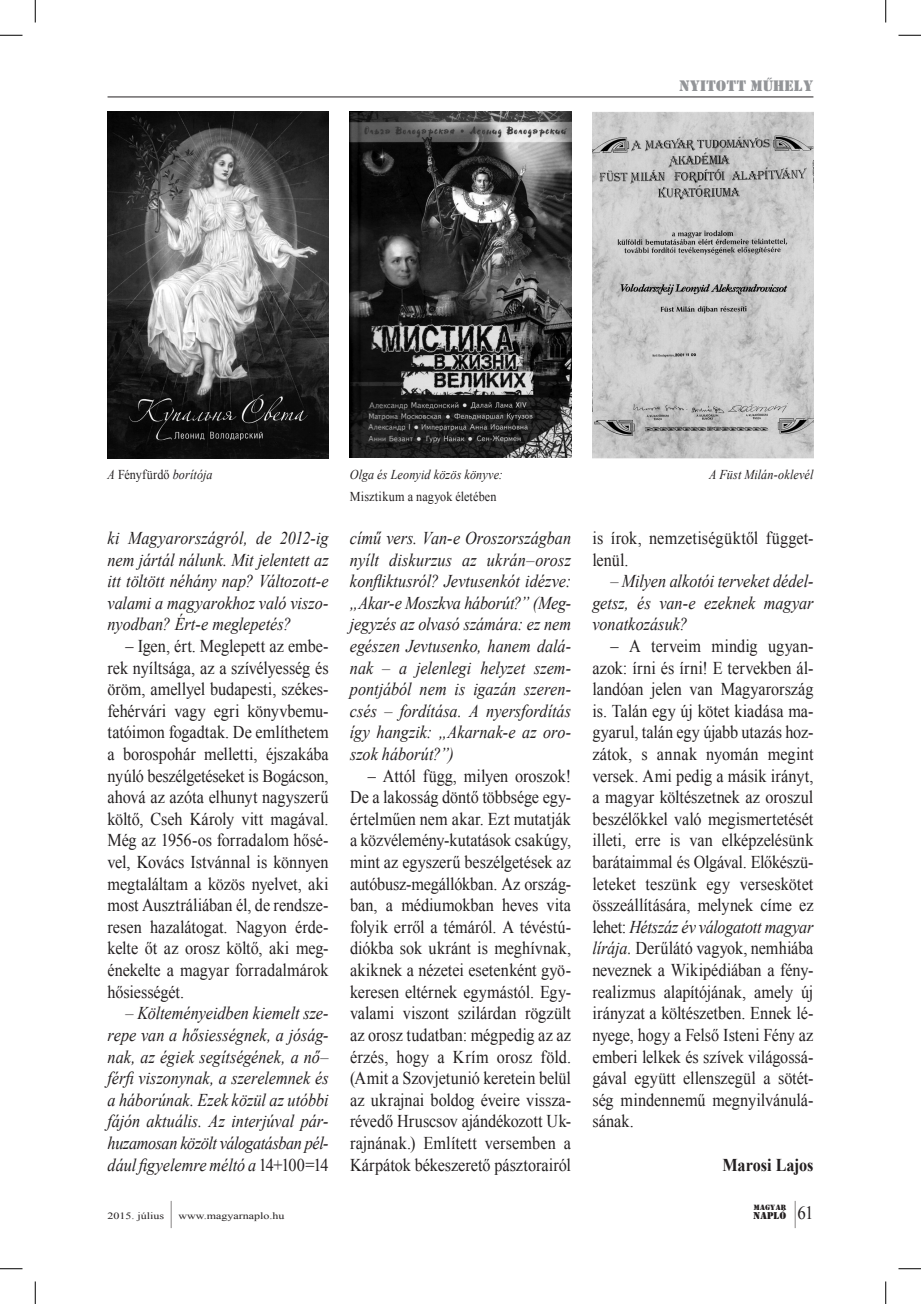
<style>
.page{position:relative;width:921px;height:1304px;background:#fff}
.page>*{position:absolute;margin:0;border:0;box-sizing:border-box;transform-origin:0 0}
.t1{font:30px "Times New Roman";color:#231f20;scale:.4 1}
.t2{font:18.75px "Times New Roman";color:#231f20;scale:.9 1}
.t3{font:18px/21.6px "Times New Roman";color:#231f20;text-align:justify;scale:.9 1}
.t4{font:italic 18px/21.6px "Times New Roman";color:#231f20;text-align:justify;scale:.9 1}
.t5{font:700 18px "Times New Roman";letter-spacing:-.005em;color:#231f20;scale:.9 1}
.t6{font:15px "Hu Stencil BT Regular";color:#939598}
.t7{font:italic 13.5px "Times New Roman";letter-spacing:.01em;color:#231f20;scale:.9 1}
.t8{font:13.5px "Times New Roman";letter-spacing:.01em;color:#231f20;scale:.9 1}
.t9{font:9.75px "Hu Stencil BT Regular";color:#231f20}
.t10{font:9.6px "Times New Roman";color:#231f20;scale:1.25 1}
.t11{font:7.5px "Hu Stencil BT Regular";color:#231f20}
.s1{font-style:normal}
.s2{font-style:italic}
.s3{font-size:30px}
</style>
<div class="page">
<hr style="left:108px;top:97px;width:705px;height:1px;background:#231f20">
<img style="left:108px;top:112px;width:221px;height:346px">
<img style="left:592px;top:112px;width:221px;height:346px">
<img style="left:350px;top:112px;width:221px;height:345px">
<svg style="left:0;top:35px;width:22px;height:1px"></svg>
<svg style="left:898px;top:35px;width:23px;height:1px"></svg>
<svg style="left:0;top:1268px;width:22px;height:1px"></svg>
<svg style="left:898px;top:1268px;width:23px;height:1px"></svg>
<svg style="left:35px;top:0;width:1px;height:22px"></svg>
<svg style="left:35px;top:1281px;width:1px;height:23px"></svg>
<svg style="left:885px;top:0;width:1px;height:22px"></svg>
<svg style="left:885px;top:1281px;width:1px;height:23px"></svg>
<p class="t6" style="left:679px;top:76px;width:135px">NYITOTT MÛHELY</p>
<p class="t7" style="left:108px;top:465px;width:118px">A <span class="s1">Fényfürdő</span> borítója</p>
<p class="t7" style="left:350px;top:465px;width:171px">Olga és Leonyid közös könyve:</p>
<p class="t7" style="left:709px;top:465px;width:117px">A Füst Milán-oklevél</p>
<p class="t8" style="left:350px;top:487px;width:164px">Misztikum a nagyok életében</p>
<p class="t4" style="left:108px;top:527px;width:247px">ki Magyarországról, de 2012-ig nem jártál nálunk. Mit jelentett az itt töltött néhány nap? Változott-e valami a magyarokhoz való viszo&shy;nyodban? Ért-e meglepetés?</p>
<p class="t3" style="left:108px;top:635px;width:247px;text-indent:18px">– Igen, ért. Meglepett az embe&shy;rek nyíltsága, az a szívélyesség és öröm, amellyel budapesti, székes&shy;fehérvári vagy egri könyvbemu&shy;tatóimon fogadtak. De említhetem a borospohár melletti, éjszakába nyúló beszélgetéseket is Bogácson, ahová az azóta elhunyt nagyszerű költő, Cseh Károly vitt magával.<br>Még az 1956-os forradalom hősé&shy;vel, Kovács Istvánnal is könnyen megtaláltam a közös nyelvet, aki most Ausztráliában él, de rendsze&shy;resen hazalátogat. Nagyon érde&shy;kelte őt az orosz költő, aki meg&shy;énekelte a magyar forradalmárok hősiességét.</p>
<p class="t4" style="left:108px;top:1002px;width:247px;text-indent:18px">– Költeményeidben kiemelt sze&shy;repe van a hősiességnek, a jóság&shy;nak, az égiek segítségének, a nő– férfi viszonynak, a szerelemnek és a háborúnak. Ezek közül az utóbbi fájón aktuális. Az interjúval pár&shy;huzamosan közölt válogatásban pél&shy;dául figyelemre méltó a <span class="s1">14+100=14</span></p>
<p class="t4" style="left:350px;top:527px;width:247px">című vers. Van-e Oroszországban nyílt diskurzus az ukrán–orosz konfliktusról? Jevtusenkót idézve: „Akar-e Moszkva háborút?” (Meg&shy;jegyzés az olvasó számára: ez nem egészen Jevtusenko, hanem dalá&shy;nak – a jelenlegi helyzet szem&shy;pontjából nem is igazán szeren&shy;csés – fordítása. A nyersfordítás így hangzik: „Akarnak-e az oro&shy;szok háborút?”)</p>
<p class="t3" style="left:350px;top:764px;width:247px;text-indent:18px">– Attól függ, milyen oroszok!<br>De a lakosság döntő többsége egy&shy;értelműen nem akar. Ezt mutatják a közvélemény-kutatások csakúgy, mint az egyszerű beszélgetések az autóbusz-megállókban. Az ország&shy;ban, a médiumokban heves vita folyik erről a témáról. A tévéstú&shy;diókba sok ukránt is meghívnak, akiknek a nézetei esetenként gyö&shy;keresen eltérnek egymástól. Egy&shy;valami viszont szilárdan rögzült az orosz tudatban: mégpedig az az érzés, hogy a Krím orosz föld. (Amit a Szovjetunió keretein belül az ukrajnai boldog éveire vissza&shy;révedő Hruscsov ajándékozott Uk&shy;rajnának.) Említett versemben a Kárpátok békeszerető pásztorairól</p>
<p class="t3" style="left:592px;top:527px;width:247px">is írok, nemzetiségüktől függet&shy;lenül.</p>
<p class="t4" style="left:592px;top:570px;width:247px;text-indent:18px">– Milyen alkotói terveket dédel&shy;getsz, és van-e ezeknek magyar vonatkozásuk?</p>
<p class="t3" style="left:592px;top:635px;width:247px;text-indent:18px">– A terveim mindig ugyan&shy;azok: írni és írni! E tervekben ál&shy;landóan jelen van Magyarország is. Talán egy új kötet kiadása ma&shy;gyarul, talán egy újabb utazás hoz&shy;zátok, s annak nyomán megint versek. Ami pedig a másik irányt, a magyar költészetnek az oroszul beszélőkkel való megismertetését illeti, erre is van elképzelésünk barátaimmal és Olgával. Előkészü&shy;leteket teszünk egy verseskötet összeállítására, melynek címe ez lehet: <span class="s2">Hétszáz év válogatott magyar lírája.</span> Derűlátó vagyok, nemhiába neveznek a Wikipédiában a fény&shy;realizmus alapítójának, amely új irányzat a költészetben. Ennek lé&shy;nyege, hogy a Felső Isteni Fény az emberi lelkek és szívek világossá&shy;gával együtt ellenszegül a sötét&shy;ség mindennemű megnyilvánulá&shy;sának.</p>
<p class="t5" style="left:722px;top:1152px;width:103px">Marosi Lajos</p>
<p class="t10" style="left:108px;top:1209px;width:47px">2015. július</p>
<h1 class="t1" style="left:170px;top:1192px;width:7px">|</h1>
<p class="t10" style="left:179px;top:1209px;width:86px">www.magyarnaplo.hu</p>
<p class="t2" style="left:794px;top:1200px;width:23px"><span class="s3">|</span>61</p>
<p class="t11" style="left:754px;top:1203px;width:34px">MAGYAR</p>
<p class="t9" style="left:753px;top:1210px;width:35px">NAPLÓ</p>
</div>
